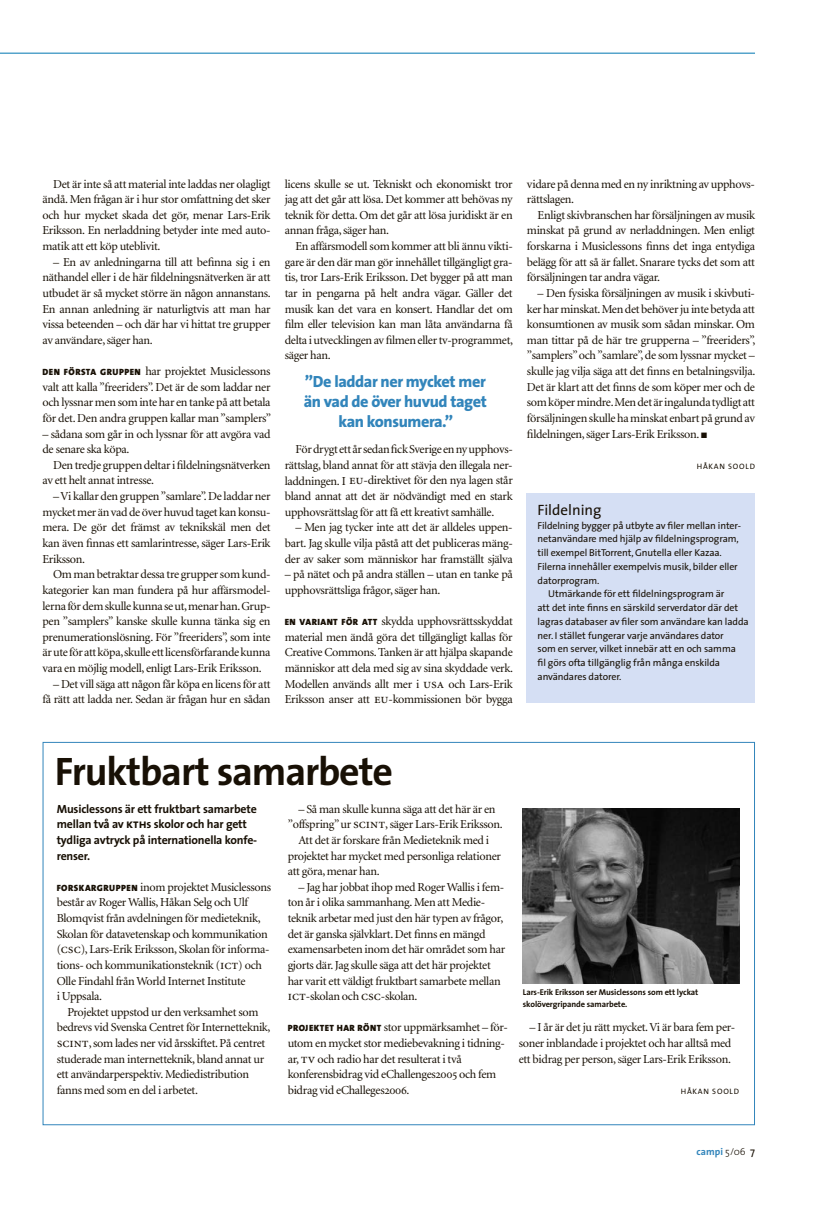
<style>
.page{position:relative;width:833px;height:1205px;background:#fff}
.page>*{position:absolute;margin:0;border:0;box-sizing:border-box;transform-origin:0 0}
.t1{font:700 40px "The Sans";letter-spacing:-.03em;color:#181005}
.t2{font:800 16.25px/20px "The Sans";letter-spacing:-.025em;color:#3285bb;text-align:center}
.t3{font:15px "The Sans";color:#181005}
.t4{font:12.25px/15.6px "Minion";letter-spacing:-.025em;color:#181005;text-align:justify}
.t5{font:700 11.88px/15.6px "The Sans";letter-spacing:-.015em;color:#181005}
.t6{font:10px "The Sans";letter-spacing:-.01em;color:#181005}
.t7{font:700 10px "The Sans";color:#3285bb}
.t8{font:700 8.5px/11.2px "The Sans";letter-spacing:-.01em;color:#181005}
.t9{font:7.75px "The Sans";letter-spacing:.1em;color:#181005}
.s1{font-family:"The Sans";font-weight:900;font-size:9px}
.s2{font-family:"Minion Regular SC";font-size:13.75px}
.s3{font-family:"The Sans Bold Caps";font-weight:400;font-size:12.5px}
.s4{font-family:"Minion Regular SC"}
.s5{font-weight:300;color:#181005}
.s6{font-weight:400;font-size:10.62px;color:#181005}
</style>
<div class="page">
<hr style="left:0;top:53px;width:755px;height:1px;background:#0077b1">
<div style="left:527px;top:493px;width:228px;height:210px;background:#d5dff4"></div>
<img style="left:523px;top:808px;width:216px;height:176px">
<p class="t4" style="left:43px;top:177px;width:229px;text-indent:11px">Det är inte så att material inte laddas ner olagligt ändå. Men frågan är i hur stor omfattning det sker och hur mycket skada det gör, menar Lars-Erik Eriksson. En nerladdning betyder inte med auto&shy;matik att ett köp uteblivit.</p>
<p class="t4" style="left:43px;top:255px;width:230px;text-indent:11px">– En av anledningarna till att befinna sig i en näthandel eller i de här fildelningsnätverken är att utbudet är så mycket större än någon annanstans.<br>En annan anledning är naturligtvis att man har vissa beteenden – och där har vi hittat tre grupper av användare, säger han.</p>
<p class="t4" style="left:43px;top:364px;width:230px"><span class="s1">DEN FÖRSTA GRUPPEN</span> har projektet Musiclessons valt att kalla ”freeriders”. Det är de som laddar ner och lyssnar men som inte har en tanke på att betala för det. Den andra gruppen kallar man ”samplers”</p>
<p class="t4" style="left:43px;top:427px;width:229px">– sådana som går in och lyssnar för att avgöra vad de senare ska köpa.</p>
<p class="t4" style="left:43px;top:458px;width:229px;text-indent:11px">Den tredje gruppen deltar i fildelningsnätverken av ett helt annat intresse.</p>
<p class="t4" style="left:43px;top:489px;width:229px;text-indent:11px">– Vi kallar den gruppen ”samlare”. De laddar ner mycket mer än vad de över huvud taget kan konsu&shy;mera. De gör det främst av teknikskäl men det kan även finnas ett samlarintresse, säger Lars-Erik Eriksson.</p>
<p class="t4" style="left:43px;top:567px;width:229px;text-indent:11px">Om man betraktar dessa tre grupper som kund&shy;kategorier kan man fundera på hur affärsmodel&shy;lerna för dem skulle kunna se ut, menar han. Grup&shy;pen ”samplers” kanske skulle kunna tänka sig en prenumerationslösning. För ”freeriders”, som inte är ute för att köpa, skulle ett licensförfarande kunna vara en möjlig modell, enligt Lars-Erik Eriksson.</p>
<p class="t4" style="left:43px;top:677px;width:229px;text-align:right">– Det vill säga att någon får köpa en licens för att få rätt att ladda ner. Sedan är frågan hur en sådan</p>
<p class="t4" style="left:285px;top:177px;width:229px">licens skulle se ut. Tekniskt och ekonomiskt tror jag att det går att lösa. Det kommer att behövas ny teknik för detta. Om det går att lösa juridiskt är en annan fråga, säger han.</p>
<p class="t4" style="left:285px;top:239px;width:230px;text-indent:11px">En affärsmodell som kommer att bli ännu vikti&shy;gare är den där man gör innehållet tillgängligt gra&shy;tis, tror Lars-Erik Eriksson. Det bygger på att man tar in pengarna på helt andra vägar. Gäller det musik kan det vara en konsert. Handlar det om film eller television kan man låta användarna få delta i utvecklingen av filmen eller tv-programmet, säger han.</p>
<h2 class="t2" style="left:304px;top:372px;width:185px">”De laddar ner mycket mer än vad de över huvud taget kan konsumera.”</h2>
<p class="t4" style="left:285px;top:442px;width:229px;text-indent:11px">För drygt ett år sedan fick Sverige en ny upphovs&shy;rättslag, bland annat för att stävja den illegala ner&shy;laddningen. I <span class="s2">eu</span>-direktivet för den nya lagen står bland annat att det är nödvändigt med en stark upphovsrättslag för att få ett kreativt samhälle.</p>
<p class="t4" style="left:285px;top:521px;width:229px;text-indent:11px">– Men jag tycker inte att det är alldeles uppen&shy;bart. Jag skulle vilja påstå att det publiceras mäng&shy;der av saker som människor har framställt själva</p>
<p class="t4" style="left:285px;top:567px;width:229px">– på nätet och på andra ställen – utan en tanke på upphovsrättsliga frågor, säger han.</p>
<p class="t4" style="left:285px;top:614px;width:230px"><span class="s1">EN VARIANT FÖR ATT</span> skydda upphovsrättsskyddat material men ändå göra det tillgängligt kallas för Creative Commons. Tanken är att hjälpa skapande människor att dela med sig av sina skyddade verk.<br>Modellen används allt mer i <span class="s2">usa</span> och Lars-Erik Eriksson anser att <span class="s2">eu</span>-kommissionen bör bygga</p>
<p class="t4" style="left:527px;top:177px;width:230px">vidare på denna med en ny inriktning av upphovs&shy;rättslagen.</p>
<p class="t4" style="left:527px;top:208px;width:229px;text-indent:11px">Enligt skivbranschen har försäljningen av musik minskat på grund av nerladdningen. Men enligt forskarna i Musiclessons finns det inga entydiga belägg för att så är fallet. Snarare tycks det som att försäljningen tar andra vägar.</p>
<p class="t4" style="left:527px;top:286px;width:230px;text-indent:11px">– Den fysiska försäljningen av musik i skivbuti&shy;ker har minskat. Men det behöver ju inte betyda att konsumtionen av musik som sådan minskar. Om man tittar på de här tre grupperna – ”freeriders”, ”samplers” och ”samlare”, de som lyssnar mycket – skulle jag vilja säga att det finns en betalningsvilja.<br>Det är klart att det finns de som köper mer och de som köper mindre. Men det är ingalunda tydligt att försäljningen skulle ha minskat enbart på grund av fildelningen, säger Lars-Erik Eriksson. ■</p>
<p class="t9" style="left:697px;top:463px;width:60px">HÅKAN SOOLD</p>
<p class="t3" style="left:537px;top:504px;width:65px">Fildelning</p>
<p class="t6" style="left:537px;top:521px;width:205px">Fildelning bygger på utbyte av filer mellan inter-</p>
<p class="t6" style="left:537px;top:535px;width:203px">netanvändare med hjälp av fildelningsprogram,</p>
<p class="t6" style="left:537px;top:549px;width:186px">till exempel BitTorrent, Gnutella eller Kazaa.</p>
<p class="t6" style="left:537px;top:563px;width:202px">Filerna innehåller exempelvis musik, bilder eller</p>
<p class="t6" style="left:537px;top:576px;width:63px">datorprogram.</p>
<p class="t6" style="left:548px;top:590px;width:178px">Utmärkande för ett fildelningsprogram är</p>
<p class="t6" style="left:537px;top:604px;width:202px">att det inte finns en särskild serverdator där det</p>
<p class="t6" style="left:537px;top:618px;width:213px">lagras databaser av filer som användare kan ladda</p>
<p class="t6" style="left:537px;top:631px;width:188px">ner. I stället fungerar varje användares dator</p>
<p class="t6" style="left:537px;top:645px;width:200px">som en server, vilket innebär att en och samma</p>
<p class="t6" style="left:537px;top:659px;width:184px">fil görs ofta tillgänglig från många enskilda</p>
<p class="t6" style="left:537px;top:673px;width:85px">användares datorer.</p>
<h1 class="t1" style="left:55px;top:753px;width:339px">Fruktbart samarbete</h1>
<p class="t5" style="left:57px;top:801px;width:202px">Musiclessons är ett fruktbart samarbete mellan två av <span class="s3">kth</span>s skolor och har gett tydliga avtryck på internationella konfe&shy;renser.</p>
<p class="t4" style="left:57px;top:880px;width:216px;text-align:left"><span class="s1">FORSKARGRUPPEN</span> inom projektet Musiclessons består av Roger Wallis, Håkan Selg och Ulf Blomqvist från avdelningen för medieteknik, Skolan för datavetenskap och kommunikation (<span class="s2">csc</span>), Lars-Erik Eriksson, Skolan för informa&shy;tions- och kommunikationsteknik (<span class="s2">ict</span>) och Olle Findahl från World Internet Institute<br>i Uppsala.</p>
<p class="t4" style="left:57px;top:1005px;width:215px;text-align:left;text-indent:11px">Projektet uppstod ur den verksamhet som bedrevs vid Svenska Centret för Internetteknik, <span class="s2">scint</span>, som lades ner vid årsskiftet. På centret studerade man internetteknik, bland annat ur ett användarperspektiv. Mediedistribution fanns med som en del i arbetet.</p>
<p class="t4" style="left:298px;top:802px;width:199px">– Så man skulle kunna säga att det här är en</p>
<p class="t4" style="left:288px;top:817px;width:217px">”offspring” ur <span class="s2">scint</span>, säger Lars-Erik Eriksson.</p>
<p class="t4" style="left:298px;top:833px;width:192px">Att det är forskare från Medieteknik med i</p>
<p class="t4" style="left:288px;top:849px;width:215px">projektet har mycket med personliga relationer</p>
<p class="t4" style="left:288px;top:864px;width:93px">att göra, menar han.</p>
<p class="t4" style="left:288px;top:880px;width:219px;text-align:left;text-indent:11px">– Jag har jobbat ihop med Roger Wallis i fem&shy;ton år i olika sammanhang. Men att Medie&shy;teknik arbetar med just den här typen av frågor, det är ganska självklart. Det finns en mängd examensarbeten inom det här området som har gjorts där. Jag skulle säga att det här projektet har varit ett väldigt fruktbart samarbete mellan <span class="s2">ict</span>-skolan och <span class="s2">csc</span>-skolan.</p>
<p class="t4" style="left:288px;top:1021px;width:222px;text-align:left"><span class="s1">PROJEKTET HAR RÖNT</span> stor uppmärksamhet – för&shy;utom en mycket stor mediebevakning i tidning&shy;ar, <span class="s2">tv</span> och radio har det resulterat i två konferens bidrag vid eChallenges<span class="s4">2005</span> och fem bidrag vid eChalleges<span class="s4">2006</span>.</p>
<p class="t4" style="left:519px;top:1021px;width:218px;text-align:left;text-indent:11px">– I år är det ju rätt mycket. Vi är bara fem per&shy;soner inblandade i projektet och har alltså med ett bidrag per person, säger Lars-Erik Eriksson.</p>
<p class="t8" style="left:523px;top:987px;width:177px">Lars-Erik Eriksson ser Musiclessons som ett lyckat skol övergripande samarbete.</p>
<p class="t9" style="left:681px;top:1088px;width:60px">HÅKAN SOOLD</p>
<p class="t7" style="left:696px;top:1147px;width:60px">campi <span class="s5">5/06</span> <span class="s6">7</span></p>
</div>
